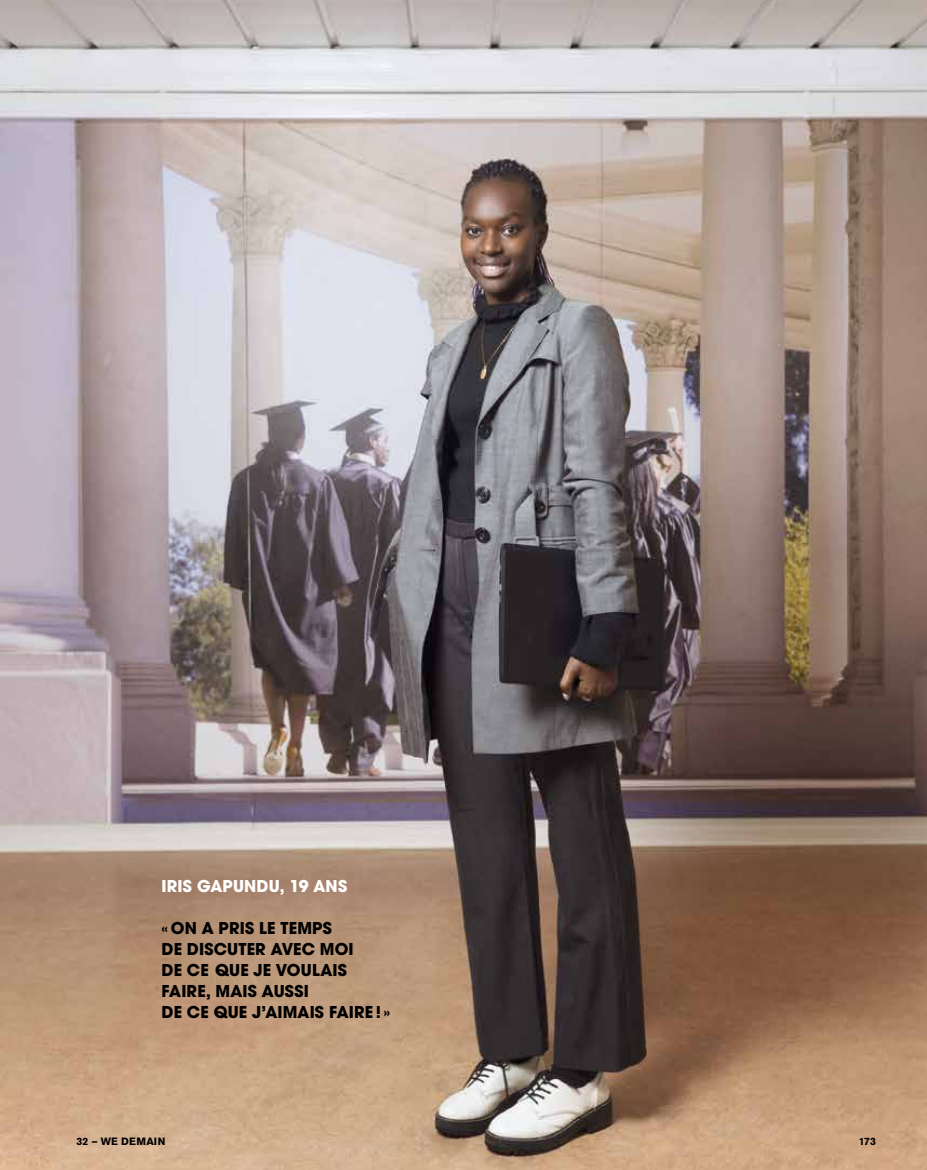
<style>
.page{position:relative;width:927px;height:1170px;background:#fff}
.page>*{position:absolute;margin:0;border:0;box-sizing:border-box;transform-origin:0 0}
.t1{font:700 18px/21px "Avant Gard EF";letter-spacing:.01em;color:#000}
.t2{font:700 18px "Avant Gard EF";letter-spacing:.01em;color:#fff}
.t3{font:700 10.5px "Akzidenz Grotesk BE";letter-spacing:.01em;color:#000}
</style>
<div class="page">
<img style="left:0;top:0;width:927px;height:1169px">
<p class="t2" style="left:162px;top:874px;width:187px">IRIS GAPUNDU, 19 ANS</p>
<p class="t1" style="left:162px;top:916px;width:230px">«ON A PRIS LE TEMPS<br>DE DISCUTER AVEC MOI<br>DE CE QUE JE VOULAIS<br>FAIRE, MAIS AUSSI<br>DE CE QUE J’AIMAIS FAIRE!»</p>
<p class="t3" style="left:77px;top:1135px;width:90px">32 — WE DEMAIN</p>
<p class="t3" style="left:859px;top:1135px;width:19px">173</p>
<p class="t3" style="left:83px;top:1135px;width:7px">1</p>
</div>
